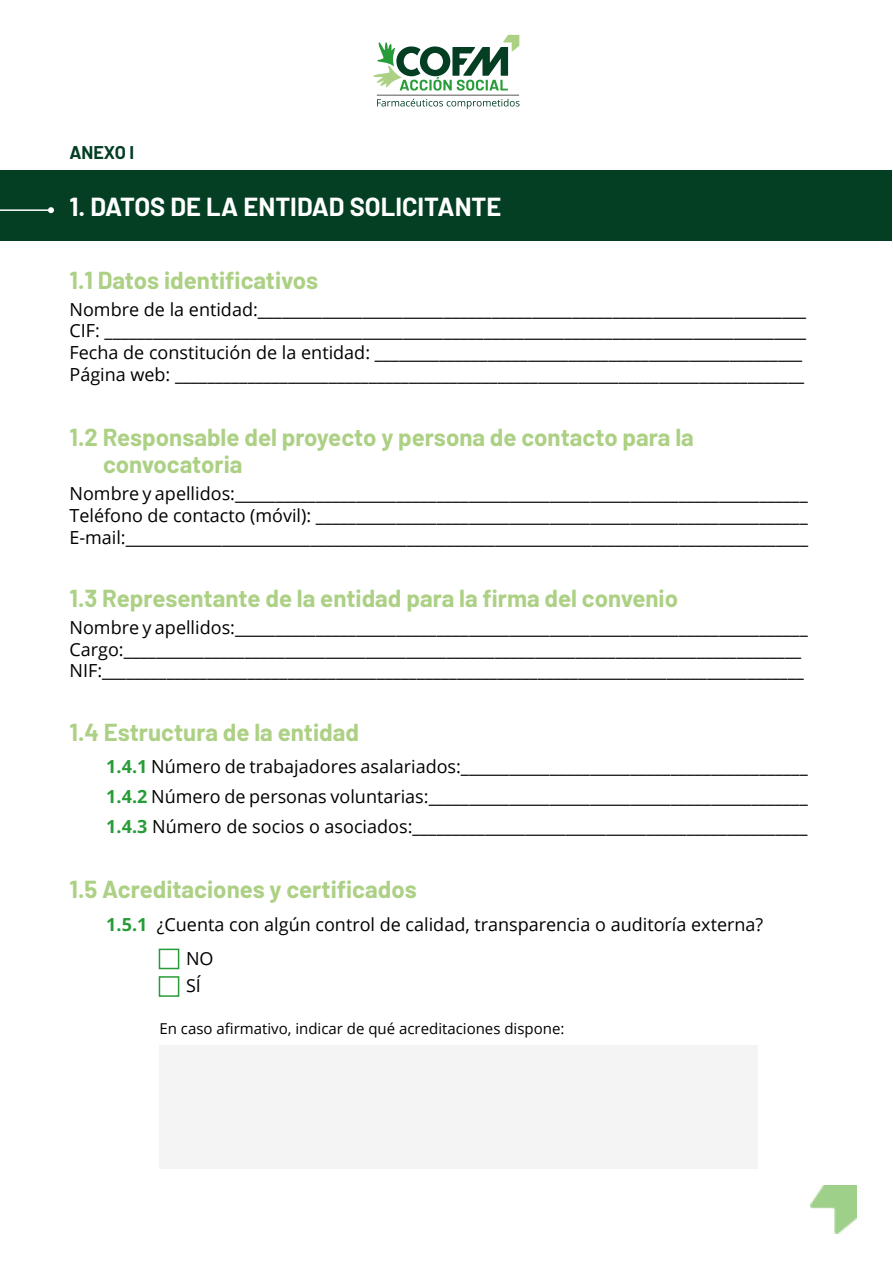
<style>
.page{position:relative;width:893px;height:1263px;background:#fff}
.page>*{position:absolute;margin:0;border:0;box-sizing:border-box;transform-origin:0 0}
.t1{font:700 25.5px "Barlow";color:#fff}
.t2{font:700 24px/27px "Barlow";color:#acd084}
.t3{font:18px/21.6px "Open Sans";color:#000}
.t4{font:700 18px "Barlow";letter-spacing:-.005em;color:#043e23}
.t5{font:15px "Open Sans";color:#000}
.s1{font-weight:700;color:#289c38}
</style>
<div class="page">
<div style="left:1px;top:171px;width:891px;height:70px;background:#043e23"></div>
<hr style="left:0;top:209px;width:51px;height:2px;background:#fff">
<svg style="left:48px;top:207px;width:6px;height:6px"></svg>
<hr style="left:377px;top:95px;width:142px;height:1px;background:#575756">
<svg style="left:373px;top:35px;width:146px;height:56px"></svg>
<svg style="left:377px;top:99px;width:143px;height:10px"></svg>
<div style="left:159px;top:949px;width:20px;height:20px;border:2px solid #289c38"></div>
<div style="left:159px;top:976px;width:20px;height:21px;border:2px solid #289c38"></div>
<div style="left:159px;top:1045px;width:599px;height:124px;background:#f4f4f4"></div>
<img style="left:810px;top:1186px;width:47px;height:48px">
<p class="t4" style="left:70px;top:139px;width:66px">ANEXO I</p>
<h1 class="t1" style="left:70px;top:188px;width:433px">1. DATOS DE LA ENTIDAD SOLICITANTE</h1>
<h2 class="t2" style="left:70px;top:265px;width:250px">1.1 Datos identificativos</h2>
<p class="t3" style="left:70px;top:298px;width:738px">Nombre de la entidad:____________________________________________________________________ CIF: _______________________________________________________________________________________ Fecha de constitución de la entidad: _____________________________________________________ Página web: ______________________________________________________________________________</p>
<h2 class="t2" style="left:103px;top:422px;width:592px;text-indent:-34px">1.2 Responsable del proyecto y persona de contacto para la convocatoria</h2>
<p class="t3" style="left:70px;top:483px;width:740px;text-align:justify">Nombre y apellidos:_______________________________________________________________________ Teléfono de contacto (móvil): _____________________________________________________________ E-mail:_____________________________________________________________________________________</p>
<h2 class="t2" style="left:70px;top:583px;width:610px">1.3 Representante de la entidad para la firma del convenio</h2>
<p class="t3" style="left:70px;top:616px;width:740px">Nombre y apellidos:_______________________________________________________________________<br>Cargo:____________________________________________________________________________________<br>NIF:_______________________________________________________________________________________</p>
<h2 class="t2" style="left:70px;top:717px;width:291px">1.4 Estructura de la entidad</h2>
<p class="t3" style="left:106px;top:751px;width:703px;line-height:30px;text-align:justify"><span class="s1">1.4.1</span> Número de trabajadores asalariados:___________________________________________ <span class="s1">1.4.2</span> Número de personas voluntarias:_______________________________________________ <span class="s1">1.4.3</span> Número de socios o asociados:_________________________________________________</p>
<h2 class="t2" style="left:70px;top:874px;width:349px">1.5 Acreditaciones y certificados</h2>
<p class="t3" style="left:186px;top:907px;width:579px;line-height:33.6px;text-indent:-80px"><span class="s1">1.5.1</span> ¿Cuenta con algún control de calidad, transparencia o auditoría externa?<br>NO</p>
<p class="t3" style="left:186px;top:974px;width:16px">SÍ</p>
<p class="t5" style="left:159px;top:1018px;width:406px">En caso afirmativo, indicar de qué acreditaciones dispone:</p>
</div>
